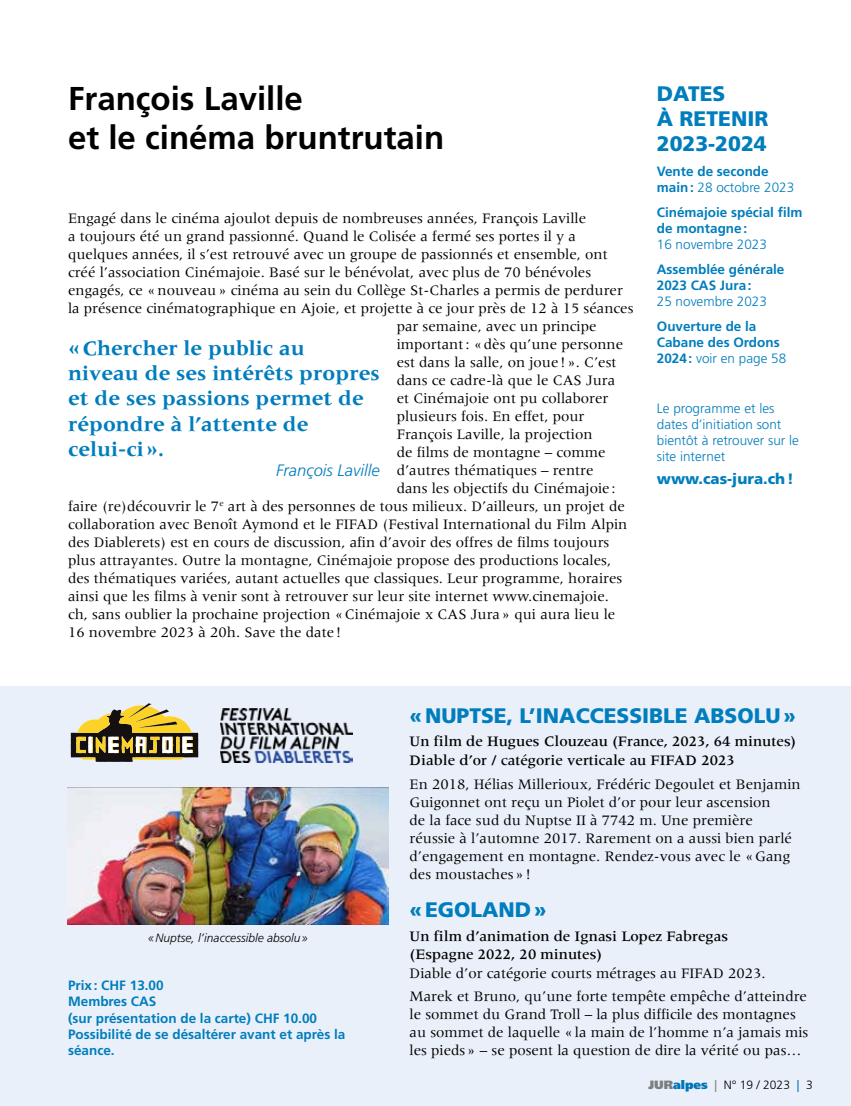
<style>
.page{position:relative;width:851px;height:1106px;background:#fff}
.page>*{position:absolute;margin:0;border:0;box-sizing:border-box;transform-origin:0 0}
.t1{font:700 33px/39.6px "Frutiger LT Std";color:#000}
.t2{font:700 21px/25.2px "Meridien LT";color:#007dbd}
.t3{font:900 21px/25.2px "Frutiger LT Std";color:#007dbd}
.t4{font:italic 300 16.5px "Frutiger LT Std";color:#007dbd}
.t5{font:15px/18px "Meridien";color:#000}
.t6{font:500 15px/18.9px "Meridien";color:#000}
.t7{font:900 15px "Frutiger LT Std";color:#007dbd}
.t8{font:700 13.5px/16.2px "Frutiger LT Std";color:#007dbd}
.t9{font:300 13.5px/16.2px "Frutiger LT Std";color:#007dbd}
.t10{font:italic 300 12px "Frutiger LT Std";color:#000}
.t11{font:300 12px "Frutiger LT Std";color:#000}
.s1{font-weight:300}
.s2{font-weight:900;color:#868786}
.s3{font-weight:900;color:#007dbd}
.s4{font-weight:400;color:#868786}
.s5{font-weight:400;color:#007dbd}
</style>
<div class="page">
<div style="left:0;top:686px;width:850px;height:420px;background:#eaf0f9"></div>
<img style="left:68px;top:788px;width:320px;height:136px">
<img style="left:220px;top:708px;width:133px;height:55px">
<svg style="left:71px;top:703px;width:127px;height:59px"></svg>
<h1 class="t1" style="left:68px;top:79px;width:377px">François Laville<br>et le cinéma bruntrutain</h1>
<p class="t5" style="left:68px;top:209px;width:519px">Engagé dans le cinéma ajoulot depuis de nombreuses années, François Laville</p>
<p class="t5" style="left:68px;top:227px;width:509px">a toujours été un grand passionné. Quand le Colisée a fermé ses portes il y a</p>
<p class="t5" style="left:68px;top:245px;width:541px">quelques années, il s’est retrouvé avec un groupe de passionnés et ensemble, ont</p>
<p class="t5" style="left:68px;top:263px;width:524px">créé l’association Cinémajoie. Basé sur le bénévolat, avec plus de 70 bénévoles</p>
<p class="t5" style="left:68px;top:281px;width:556px">engagés, ce «nouveau» cinéma au sein du Collège St-Charles a permis de perdurer</p>
<p class="t5" style="left:68px;top:299px;width:567px">la présence cinématographique en Ajoie, et projette à ce jour près de 12 à 15 séances</p>
<p class="t5" style="left:397px;top:317px;width:201px">par semaine, avec un principe</p>
<p class="t5" style="left:397px;top:335px;width:228px">important: «dès qu’une personne</p>
<p class="t5" style="left:397px;top:353px;width:221px">est dans la salle, on joue!». C’est</p>
<p class="t5" style="left:397px;top:371px;width:220px">dans ce cadre-là que le CAS Jura</p>
<p class="t5" style="left:397px;top:389px;width:213px">et Cinémajoie ont pu collaborer</p>
<p class="t5" style="left:397px;top:407px;width:189px">plusieurs fois. En effet, pour</p>
<p class="t5" style="left:397px;top:425px;width:197px">François Laville, la projection</p>
<p class="t5" style="left:397px;top:443px;width:210px">de films de montagne – comme</p>
<p class="t5" style="left:397px;top:461px;width:198px">d’autres thématiques – rentre</p>
<p class="t5" style="left:397px;top:479px;width:220px">dans les objectifs du Cinémajoie:</p>
<p class="t5" style="left:68px;top:497px;width:558px">faire (re)découvrir le 7<sup>e</sup> art à des personnes de tous milieux. D’ailleurs, un projet de</p>
<p class="t5" style="left:68px;top:515px;width:560px">collaboration avec Benoît Aymond et le FIFAD (Festival International du Film Alpin</p>
<p class="t5" style="left:68px;top:533px;width:542px">des Diablerets) est en cours de discussion, afin d’avoir des offres de films toujours</p>
<p class="t5" style="left:68px;top:551px;width:544px">plus attrayantes. Outre la montagne, Cinémajoie propose des productions locales,</p>
<p class="t5" style="left:68px;top:569px;width:555px">des thématiques variées, autant actuelles que classiques. Leur programme, horaires</p>
<p class="t5" style="left:68px;top:587px;width:542px">ainsi que les films à venir sont à retrouver sur leur site internet www.cinemajoie.</p>
<p class="t5" style="left:68px;top:605px;width:548px">ch, sans oublier la prochaine projection «Cinémajoie x CAS Jura» qui aura lieu le</p>
<p class="t5" style="left:68px;top:623px;width:274px">16 novembre 2023 à 20h. Save the date !</p>
<h2 class="t2" style="left:68px;top:335px;width:313px">«Chercher le public au niveau de ses intérêts propres et de ses passions permet de répondre à l’attente de celui-ci».</h2>
<p class="t4" style="left:276px;top:460px;width:105px">François Laville</p>
<h2 class="t3" style="left:656px;top:81px;width:113px">DATES<br>À RETENIR<br>2023-2024</h2>
<p class="t8" style="left:656px;top:163px;width:139px">Vente de seconde main: <span class="s1">28 octobre 2023</span></p>
<p class="t8" style="left:656px;top:204px;width:147px">Cinémajoie spécial film de montagne:</p>
<p class="t9" style="left:656px;top:236px;width:112px">16 novembre 2023</p>
<p class="t8" style="left:656px;top:261px;width:129px">Assemblée générale<br>2023 CAS Jura:</p>
<p class="t9" style="left:656px;top:294px;width:112px">25 novembre 2023</p>
<p class="t8" style="left:656px;top:318px;width:131px">Ouverture de la<br>Cabane des Ordons<br>2024: <span class="s1">voir en page 58</span></p>
<p class="t9" style="left:656px;top:400px;width:144px">Le programme et les dates d’initiation sont bientôt à retrouver sur le site internet</p>
<p class="t7" style="left:656px;top:469px;width:138px">www.cas-jura.ch!</p>
<p class="t10" style="left:148px;top:931px;width:161px">«Nuptse, l’inaccessible absolu»</p>
<p class="t8" style="left:68px;top:977px;width:279px">Prix: CHF 13.00<br>Membres CAS<br>(sur présentation de la carte) CHF 10.00<br>Possibilité de se désaltérer avant et après la séance.</p>
<h2 class="t3" style="left:409px;top:703px;width:388px">«NUPTSE, L’INACCESSIBLE ABSOLU»</h2>
<p class="t6" style="left:409px;top:732px;width:388px">Un film de Hugues Clouzeau (France, 2023, 64 minutes)<br>Diable d’or / catégorie verticale au FIFAD 2023</p>
<p class="t5" style="left:409px;top:774px;width:392px">En 2018, Hélias Millerioux, Frédéric Degoulet et Benjamin Guigonnet ont reçu un Piolet d’or pour leur ascension<br>de la face sud du Nuptse II à 7742 m. Une première réussie à l’automne 2017. Rarement on a aussi bien parlé d’engagement en montagne. Rendez-vous avec le «Gang des moustaches»!</p>
<h2 class="t3" style="left:409px;top:897px;width:139px">«EGOLAND»</h2>
<p class="t6" style="left:409px;top:926px;width:320px;line-height:18px">Un film d’animation de Ignasi Lopez Fabregas (Espagne 2022, 20 minutes)</p>
<p class="t5" style="left:409px;top:961px;width:399px;line-height:23.2px">Diable d’or catégorie courts métrages au FIFAD 2023.<br>Marek et Bruno, qu’une forte tempête empêche d’atteindre</p>
<p class="t5" style="left:409px;top:1005px;width:400px">le sommet du Grand Troll – la plus difficile des montagnes au sommet de laquelle «la main de l’homme n’a jamais mis les pieds» – se posent la question de dire la vérité ou pas…</p>
<p class="t11" style="left:648px;top:1078px;width:166px"><span class="s2">JUR</span><span class="s3">alpes</span> <span class="s4">|</span> N° 19 / 2023 <span class="s5">|</span> 3</p>
</div>
